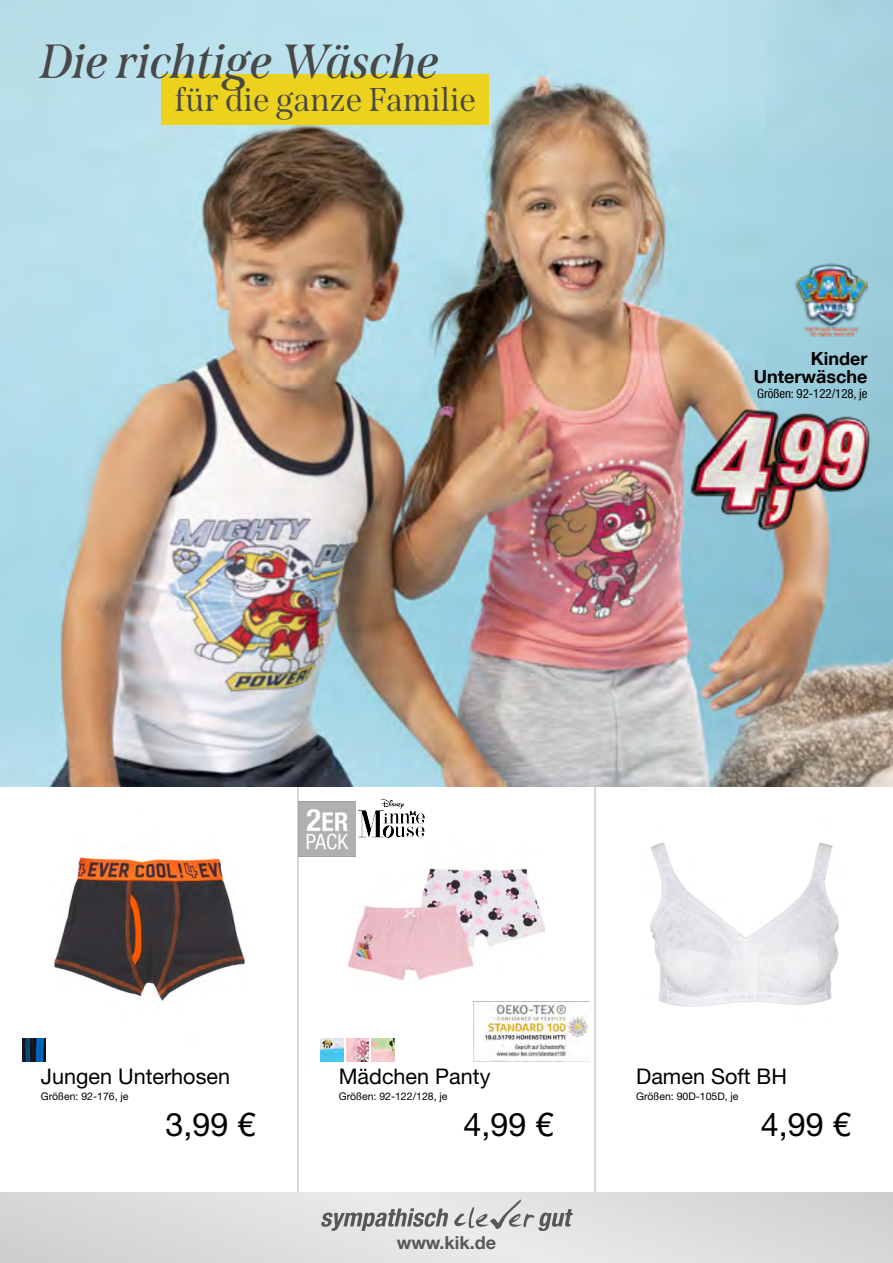
<style>
.page{position:relative;width:893px;height:1263px;background:#fff}
.page>*{position:absolute;margin:0;border:0;box-sizing:border-box;transform-origin:0 0}
.t1{font:italic 600 48px "Span";color:#484848}
.t2{font:33px "Span";color:#484848}
.t3{font:32.4px "Helvetica Neue LT Com";color:#000}
.t4{font:21.6px "Helvetica Neue LT Com";color:#000}
.t5{font:700 18px/18px "Helvetica Neue LT Com";color:#000;text-align:right}
.t6{font:700 18px "Helvetica Neue LT Com";color:#575756}
.t7{font:condensed 12.75px "Helvetica Neue LT Com";color:#000}
.t8{font:10.5px "Helvetica Neue LT Com";color:#000}
</style>
<div class="page">
<img style="left:297px;top:787px;width:1px;height:406px">
<img style="left:595px;top:787px;width:1px;height:406px">
<div style="left:0;top:1193px;width:893px;height:70px;background:#ddd"></div>
<svg style="left:321px;top:1208px;width:127px;height:23px"></svg>
<svg style="left:454px;top:1199px;width:119px;height:32px"></svg>
<img style="left:0;top:0;width:893px;height:787px">
<img style="left:794px;top:263px;width:73px;height:74px">
<img style="left:678px;top:390px;width:195px;height:149px">
<div style="left:162px;top:74px;width:327px;height:50px;background:#ecd21c"></div>
<img style="left:53px;top:856px;width:194px;height:145px">
<img style="left:349px;top:807px;width:196px;height:234px">
<img style="left:650px;top:842px;width:189px;height:165px">
<img style="left:473px;top:1001px;width:116px;height:60px">
<img style="left:298px;top:802px;width:57px;height:55px">
<img style="left:358px;top:800px;width:66px;height:37px">
<img style="left:23px;top:1038px;width:22px;height:23px">
<img style="left:321px;top:1038px;width:22px;height:23px">
<img style="left:346px;top:1038px;width:23px;height:23px">
<img style="left:372px;top:1038px;width:22px;height:23px">
<h1 class="t1" style="left:43px;top:33px;width:401px">Die richtige Wäsche</h1>
<h2 class="t2" style="left:174px;top:80px;width:303px">für die ganze Familie</h2>
<h3 class="t5" style="left:754px;top:349px;width:115px">Kinder<br>Unterwäsche</h3>
<p class="t7" style="left:757px;top:386px;width:112px">Größen: 92-122/128, je</p>
<h3 class="t4" style="left:41px;top:1068px;width:191px">Jungen Unterhosen</h3>
<h3 class="t4" style="left:339px;top:1068px;width:153px">Mädchen Panty</h3>
<h3 class="t4" style="left:636px;top:1068px;width:152px">Damen Soft BH</h3>
<h3 class="t3" style="left:165px;top:1113px;width:92px">3,99 €</h3>
<h3 class="t3" style="left:463px;top:1113px;width:92px">4,99 €</h3>
<h3 class="t3" style="left:761px;top:1113px;width:92px">4,99 €</h3>
<p class="t8" style="left:41px;top:1092px;width:89px">Größen: 92-176, je</p>
<p class="t8" style="left:339px;top:1092px;width:110px">Größen: 92-122/128, je</p>
<p class="t8" style="left:636px;top:1093px;width:104px">Größen: 90D-105D, je</p>
<h3 class="t6" style="left:397px;top:1231px;width:101px">www.kik.de</h3>
</div>
